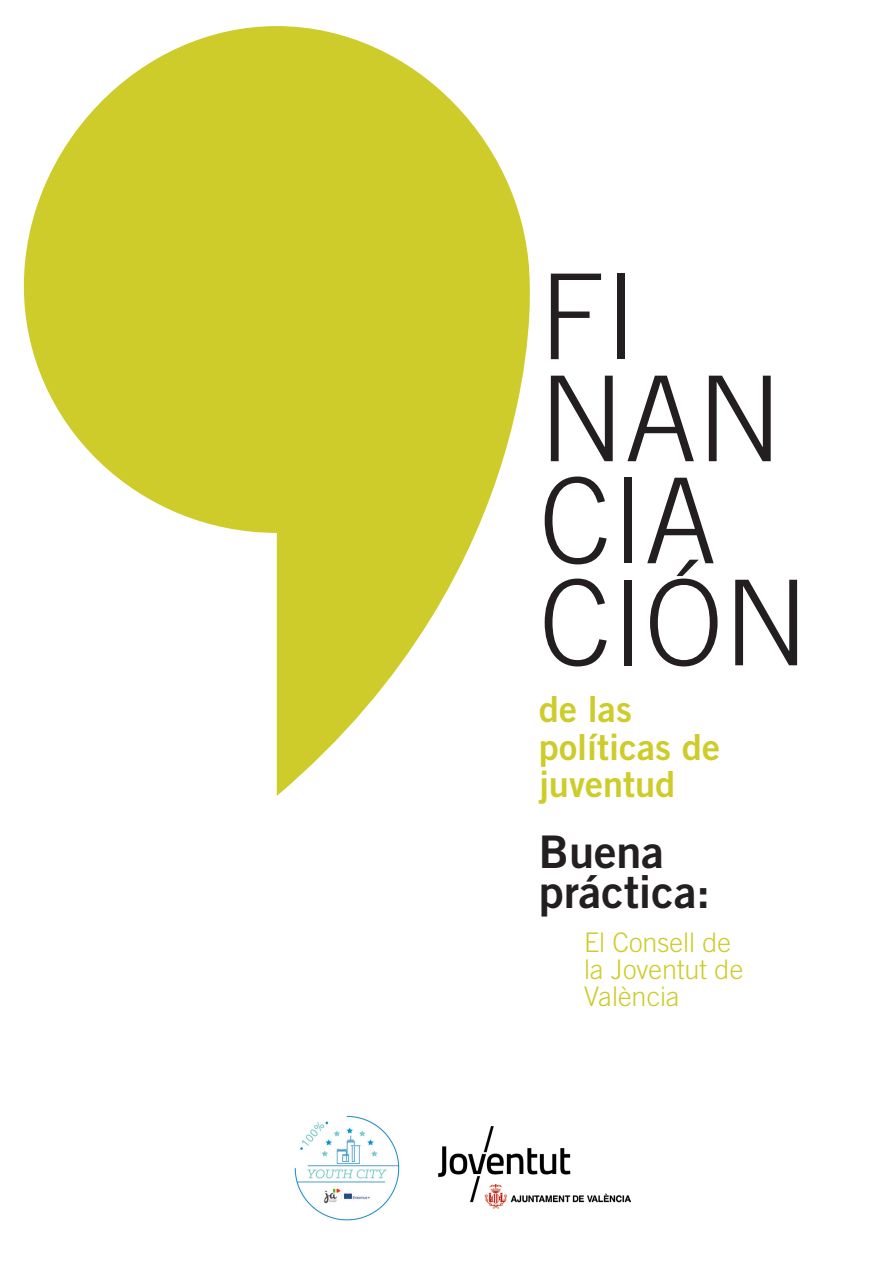
<style>
.page{position:relative;width:893px;height:1263px;background:#fff}
.page>*{position:absolute;margin:0;border:0;box-sizing:border-box;transform-origin:0 0}
.t1{font:300 118.5px/102px "Trade Gothic";color:#231f20}
.t2{font:45px/40.5px "Trade Gothic Bold Two";color:#231f20}
.t3{font:36px/37.5px "Trade Gothic Bold Two";color:#cdcc2a}
.t4{font:300 27px/27px "Trade Gothic";color:#cdcc2a}
</style>
<div class="page">
<svg style="left:24px;top:26px;width:506px;height:770px;fill:#cdcc2a"></svg>
<img style="left:439px;top:1126px;width:191px;height:83px">
<img style="left:294px;top:1115px;width:106px;height:106px">
<h1 class="t1" style="left:539px;top:264px;width:271px">FI<br>NAN<br>CIA<br>CIÓN</h1>
<h3 class="t3" style="left:539px;top:690px;width:183px">de las políticas de juventud</h3>
<h2 class="t2" style="left:539px;top:831px;width:173px">Buena práctica:</h2>
<p class="t4" style="left:584px;top:928px;width:161px">El Consell de la Joventut de<br>València</p>
</div>
